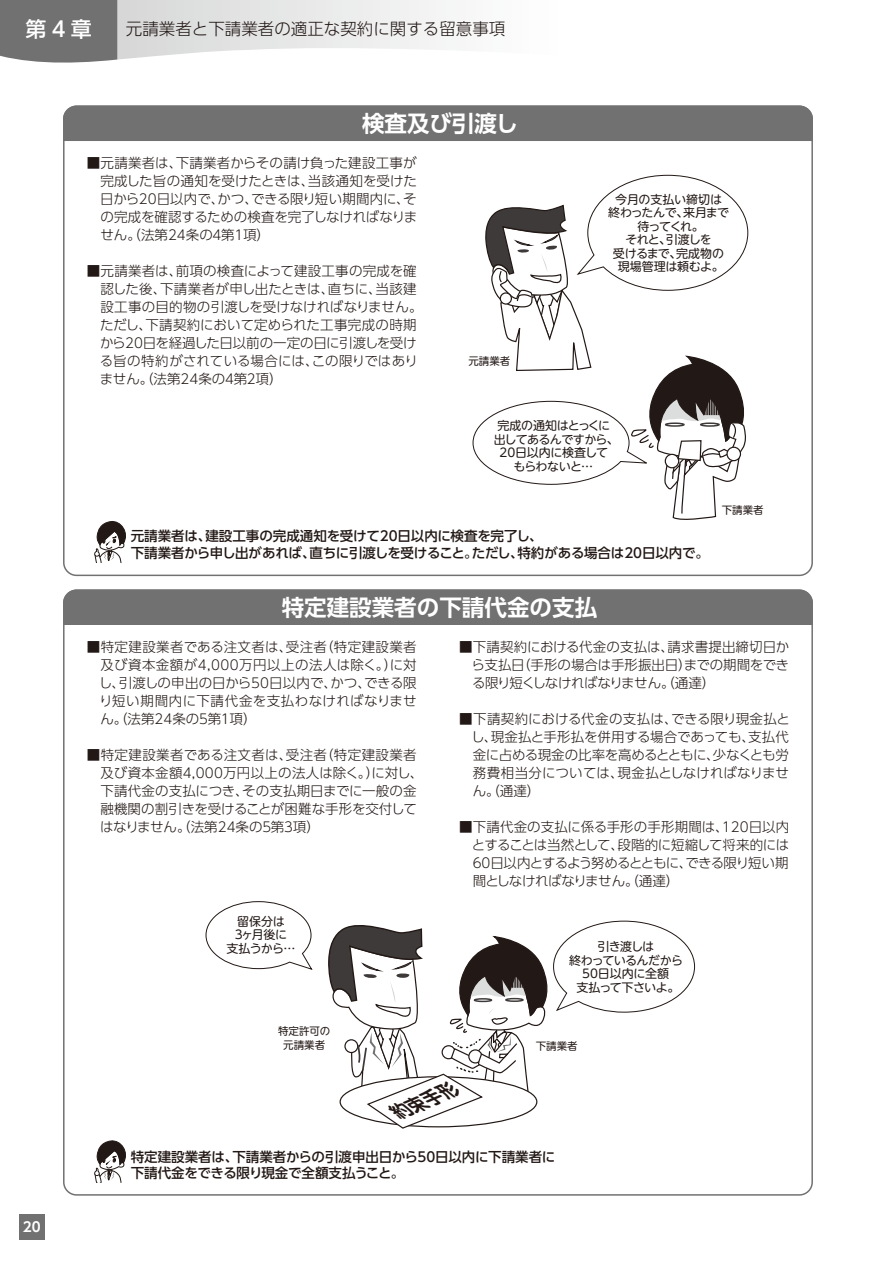
<style>
.page{position:relative;width:893px;height:1263px;background:#fff}
.page>*{position:absolute;margin:0;border:0;box-sizing:border-box;transform-origin:0 0}
.t1{font:700 22.5px "UD Shin Go Pr 6 De";color:#fff}
.t2{font:500 21px "UD Shin Go Pr 6";color:#fff}
.t3{font:italic 700 19.5px "UD Shin M Go Pr 6 De";color:#221815;scale:.88 1}
.t4{font:300 16.5px "UD Shin Go Pr 6";color:#221815}
.t5{font:300 13.5px/18px "UD Shin Go Pr 6";color:#221815;text-align:justify}
.t6{font:500 13.5px/16.5px "UD Shin Go Pr 6";letter-spacing:-.01em;color:#221815}
.t7{font:700 13.5px "UD Shin Go Pr 6 De";color:#fff}
.t8{font:12px/13.5px "UD Shin M Go Pr 6";letter-spacing:-.035em;color:#221815;text-align:center}
.t9{font:10.5px/13.5px "UD Shin M Go Pr 6";color:#221815;text-align:center}
</style>
<div class="page">
<svg style="left:205px;top:901px;width:108px;height:69px"></svg>
<div style="left:63px;top:105px;width:750px;height:37px;background:#727171"></div>
<div style="left:63px;top:589px;width:750px;height:37px;background:#727171"></div>
<svg style="left:328px;top:920px;width:367px;height:209px"></svg>
<svg style="left:472px;top:174px;width:277px;height:346px"></svg>
<svg style="left:95px;top:521px;width:31px;height:42px"></svg>
<svg style="left:95px;top:1140px;width:31px;height:42px"></svg>
<div style="left:19px;top:1214px;width:26px;height:25px;background:#727171"></div>
<svg style="left:0;top:0;width:436px;height:63px"></svg>
<h2 class="t2" style="left:25px;top:12px;width:68px">第4章</h2>
<p class="t4" style="left:126px;top:15px;width:381px">元請業者と下請業者の適正な契約に関する留意事項</p>
<h1 class="t1" style="left:362px;top:105px;width:157px">検査及び引渡し</h1>
<p class="t5" style="left:100px;top:154px;width:319px;text-indent:-13px">■元請業者は、下請業者からその請け負った建設工事が完成した旨の通知を受けたときは、当該通知を受けた日から20日以内で、かつ、できる限り短い期間内に、その完成を確認するための検査を完了しなければなりません。（法第24条の４第１項）</p>
<p class="t5" style="left:100px;top:262px;width:324px;text-align:left;text-indent:-13px">■元請業者は、前項の検査によって建設工事の完成を確認した後、下請業者が申し出たときは、直ちに、当該建設工事の目的物の引渡しを受けなければなりません。ただし、下請契約において定められた工事完成の時期から20日を経過した日以前の一定の日に引渡しを受ける旨の特約がされている場合には、この限りではありません。（法第24条の４第２項）</p>
<p class="t9" style="left:468px;top:354px;width:43px">元請業者</p>
<p class="t8" style="left:608px;top:191px;width:122px">今月の支払い締切は終わったんで、来月まで待ってくれ。<br>それと、引渡しを<br>受けるまで、完成物の現場管理は頼むよ。</p>
<p class="t8" style="left:494px;top:418px;width:127px">完成の通知はとっくに出してあるんですから、<br>20日以内に検査して<br>もらわないと…</p>
<p class="t6" style="left:131px;top:527px;width:580px">元請業者は、建設工事の完成通知を受けて20日以内に検査を完了し、<br>下請業者から申し出があれば、直ちに引渡しを受けること。ただし、特約がある場合は20日以内で。</p>
<p class="t9" style="left:722px;top:502px;width:43px">下請業者</p>
<h1 class="t1" style="left:282px;top:589px;width:317px">特定建設業者の下請代金の支払</h1>
<p class="t5" style="left:99px;top:637px;width:319px;text-indent:-12px">■特定建設業者である注文者は、受注者（特定建設業者及び資本金額が4,000万円以上の法人は除く。）に対し、引渡しの申出の日から50日以内で、かつ、できる限り短い期間内に下請代金を支払わなければなりません。（法第24条の５第１項）</p>
<p class="t5" style="left:100px;top:745px;width:325px;text-align:left;text-indent:-13px">■特定建設業者である注文者は、受注者（特定建設業者及び資本金額4,000万円以上の法人は除く。）に対し、下請代金の支払につき、その支払期日までに一般の金融機関の割引きを受けることが困難な手形を交付してはなりません。（法第24条の５第３項）</p>
<p class="t5" style="left:472px;top:637px;width:319px;text-indent:-12px">■下請契約における代金の支払は、請求書提出締切日から支払日（手形の場合は手形振出日）までの期間をできる限り短くしなければなりません。（通達）</p>
<p class="t5" style="left:471px;top:709px;width:320px;text-indent:-12px">■下請契約における代金の支払は、できる限り現金払とし、現金払と手形払を併用する場合であっても、支払代金に占める現金の比率を高めるとともに、少なくとも労務費相当分については、現金払としなければなりません。（通達）</p>
<p class="t5" style="left:472px;top:817px;width:319px;text-indent:-13px">■下請代金の支払に係る手形の手形期間は、120日以内とすることは当然として、段階的に短縮して将来的には60日以内とするよう努めるとともに、できる限り短い期間としなければなりません。（通達）</p>
<p class="t8" style="left:226px;top:913px;width:71px">留保分は<br>３ヶ月後に支払うから…</p>
<p class="t9" style="left:278px;top:1024px;width:54px">特定許可の元請業者</p>
<h3 class="t3" style="left:390px;top:1097px;width:79px;rotate:-23deg">約束手形</h3>
<p class="t8" style="left:569px;top:939px;width:115px">引き渡しは<br>終わっているんだから<br>50日以内に全額<br>支払って下さいよ。</p>
<p class="t9" style="left:536px;top:1039px;width:43px">下請業者</p>
<p class="t7" style="left:23px;top:1216px;width:19px">20</p>
<p class="t6" style="left:131px;top:1148px;width:426px">特定建設業者は、下請業者からの引渡申出日から50日以内に下請業者に下請代金をできる限り現金で全額支払うこと。</p>
</div>
